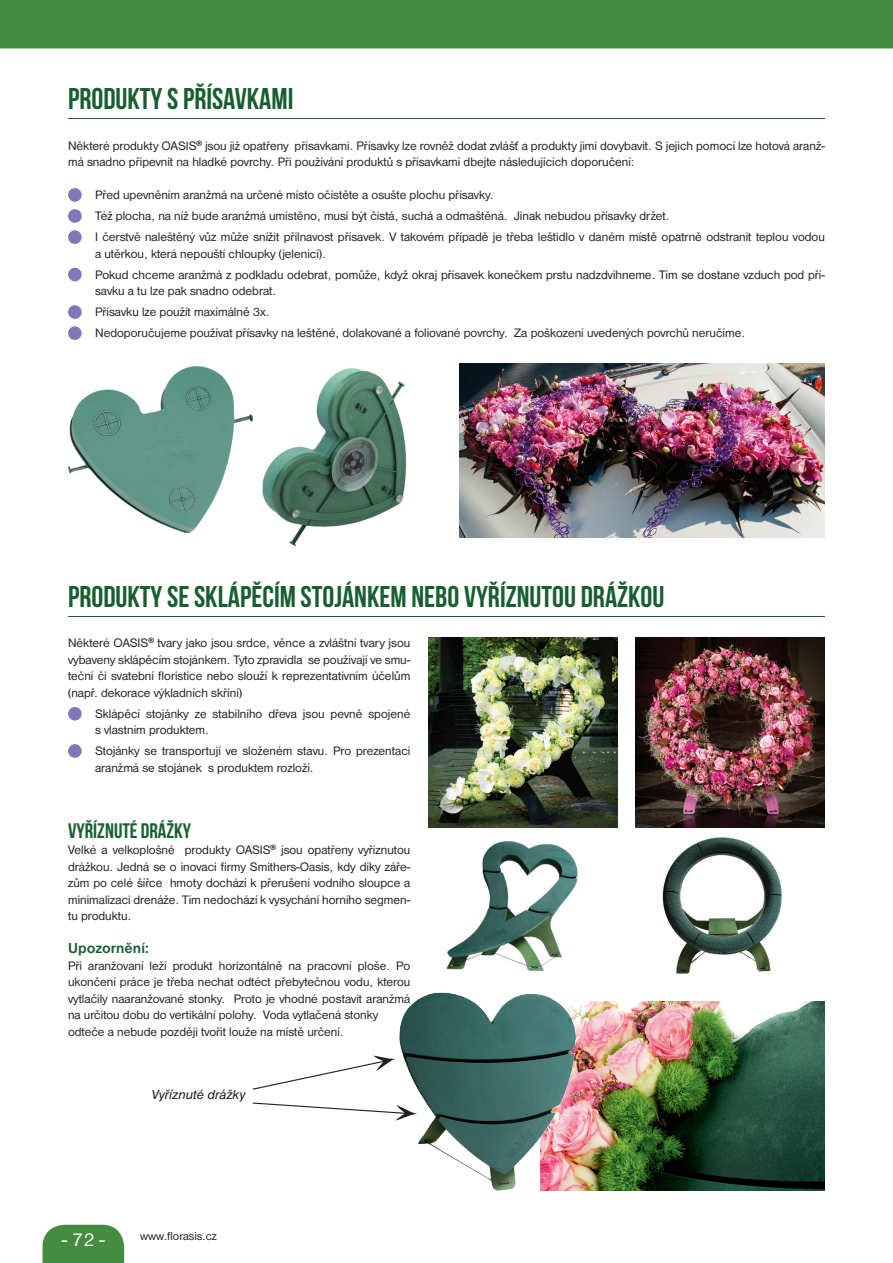
<style>
.page{position:relative;width:893px;height:1263px;background:#fff}
.page>*{position:absolute;margin:0;border:0;box-sizing:border-box;transform-origin:0 0}
.t1{font:30px "Bebas Neue";color:#175e30}
.t2{font:21px "Bebas Neue";color:#175e30}
.t3{font:19.5px "Nimbus Sans DOT";color:#fff}
.t4{font:700 15px "Nimbus Sans DOT";color:#175e30}
.t5{font:italic 13.5px "Nimbus Sans DOT";color:#231f20}
.t6{font:12.75px/16.5px "Nimbus Sans DOT";color:#231f20}
.Nadpis_uvnitř{font:12px "Nimbus Sans DOT";color:#231f20}
</style>
<div class="page">
<div style="left:68px;top:188px;width:14px;height:14px;background:#8278b8;border-radius:50%"></div>
<div style="left:68px;top:209px;width:14px;height:14px;background:#8278b8;border-radius:50%"></div>
<div style="left:68px;top:305px;width:14px;height:14px;background:#8278b8;border-radius:50%"></div>
<div style="left:68px;top:268px;width:14px;height:13px;background:#8278b8;border-radius:50%"></div>
<div style="left:68px;top:230px;width:14px;height:14px;background:#8278b8;border-radius:50%"></div>
<div style="left:68px;top:326px;width:14px;height:14px;background:#8278b8;border-radius:50%"></div>
<div style="left:68px;top:707px;width:14px;height:13px;background:#8278b8;border-radius:50%"></div>
<div style="left:68px;top:744px;width:14px;height:14px;background:#8278b8;border-radius:50%"></div>
<div style="left:43px;top:1225px;width:81px;height:38px;background:#458c40"></div>
<hr style="left:68px;top:118px;width:757px;height:1px;background:#175e30">
<hr style="left:68px;top:616px;width:757px;height:1px;background:#175e30">
<img style="left:68px;top:366px;width:184px;height:166px">
<img style="left:262px;top:368px;width:145px;height:178px">
<img style="left:460px;top:363px;width:365px;height:174px">
<img style="left:636px;top:638px;width:189px;height:189px">
<img style="left:428px;top:638px;width:190px;height:189px">
<img style="left:663px;top:837px;width:119px;height:137px">
<img style="left:447px;top:841px;width:131px;height:131px">
<img style="left:605px;top:1001px;width:220px;height:190px">
<img style="left:395px;top:992px;width:210px;height:199px">
<svg style="left:253px;top:1055px;width:142px;height:35px"></svg>
<svg style="left:253px;top:1102px;width:164px;height:19px"></svg>
<div style="left:0;top:0;width:893px;height:48px;background:#458c40"></div>
<p class="t1" style="left:68px;top:82px;width:227px">PRODUKTY S PŘÍSAVKAMI</p>
<p class="t6" style="left:68px;top:137px;width:758px">Některé produkty OASIS<sup>®</sup> jsou již opatřeny přísavkami. Přísavky lze rovněž dodat zvlášť a produkty jimi dovybavit. S jejich pomocí lze hotová aranž&shy;má snadno připevnit na hladké povrchy. Při používání produktů s přísavkami dbejte následujících doporučení:</p>
<p class="t6" style="left:68px;top:187px;width:427px">• Před upevněním aranžmá na určené místo očistěte a osušte plochu přísavky.</p>
<p class="t6" style="left:68px;top:208px;width:603px">• Též plocha, na níž bude aranžmá umístěno, musí být čistá, suchá a odmaštěná. Jinak nebudou přísavky držet.</p>
<p class="t6" style="left:95px;top:229px;width:731px;text-indent:-27px">• I čerstvě naleštěný vůz může snížit přilnavost přísavek. V takovém případě je třeba leštidlo v daném místě opatrně odstranit teplou vodou a utěrkou, která nepouští chloupky (jelenicí).</p>
<p class="t6" style="left:95px;top:266px;width:731px;text-indent:-27px">• Pokud chceme aranžmá z podkladu odebrat, pomůže, když okraj přísavek konečkem prstu nadzdvihneme. Tím se dostane vzduch pod pří&shy;savku a tu lze pak snadno odebrat.</p>
<p class="t6" style="left:68px;top:304px;width:203px">• Přísavku lze použít maximálně 3x.</p>
<p class="t6" style="left:68px;top:325px;width:679px">• Nedoporučujeme používat přísavky na leštěné, dolakované a foliované povrchy. Za poškození uvedených povrchů neručíme.</p>
<p class="t1" style="left:68px;top:580px;width:598px">PRODUKTY SE SKLÁPĚCÍM STOJÁNKEM NEBO VYŘÍZNUTOU DRÁŽKOU</p>
<p class="t6" style="left:68px;top:635px;width:344px;text-align:justify">Některé OASIS<sup>®</sup> tvary jako jsou srdce, věnce a zvláštní tvary jsou vybaveny sklápěcím stojánkem. Tyto zpravidla se používají ve smu&shy;teční či svatební floristice nebo slouží k reprezentativním účelům (např. dekorace výkladních skříní)</p>
<p class="t6" style="left:95px;top:705px;width:317px;text-indent:-27px">• Sklápěcí stojánky ze stabilního dřeva jsou pevně spojené s vlastním produktem.</p>
<p class="t6" style="left:95px;top:743px;width:317px;text-indent:-27px">• Stojánky se transportují ve složeném stavu. Pro prezentaci aranžmá se stojánek s produktem rozloží.</p>
<p class="t2" style="left:68px;top:819px;width:125px">VYŘÍZNUTÉ DRÁŽKY</p>
<p class="t6" style="left:68px;top:842px;width:344px;text-align:justify">Velké a velkoplošné produkty OASIS<sup>®</sup> jsou opatřeny vyříznutou drážkou. Jedná se o inovaci firmy Smithers-Oasis, kdy díky záře&shy;zům po celé šířce hmoty dochází k přerušení vodního sloupce a minimalizaci drenáže. Tím nedochází k vysychání horního segmen&shy;tu produktu.</p>
<p class="t4" style="left:68px;top:940px;width:82px">Upozornění:</p>
<p class="t6" style="left:68px;top:957px;width:344px;text-align:justify">Při aranžovaní leží produkt horizontálně na pracovní ploše. Po ukončení práce je třeba nechat odtéct přebytečnou vodu, kterou vytlačily naaranžované stonky. Proto je vhodné postavit aranžmá na určitou dobu do vertikální polohy. Voda vytlačená stonky</p>
<p class="t6" style="left:68px;top:1023px;width:277px">odteče a nebude později tvořit louže na místě určení.</p>
<p class="t5" style="left:151px;top:1087px;width:96px">Vyříznuté drážky</p>
<p class="t3" style="left:62px;top:1229px;width:45px">- 72 -</p>
<p class="Nadpis_uvnitř" style="left:140px;top:1229px;width:78px">www.florasis.cz</p>
</div>
